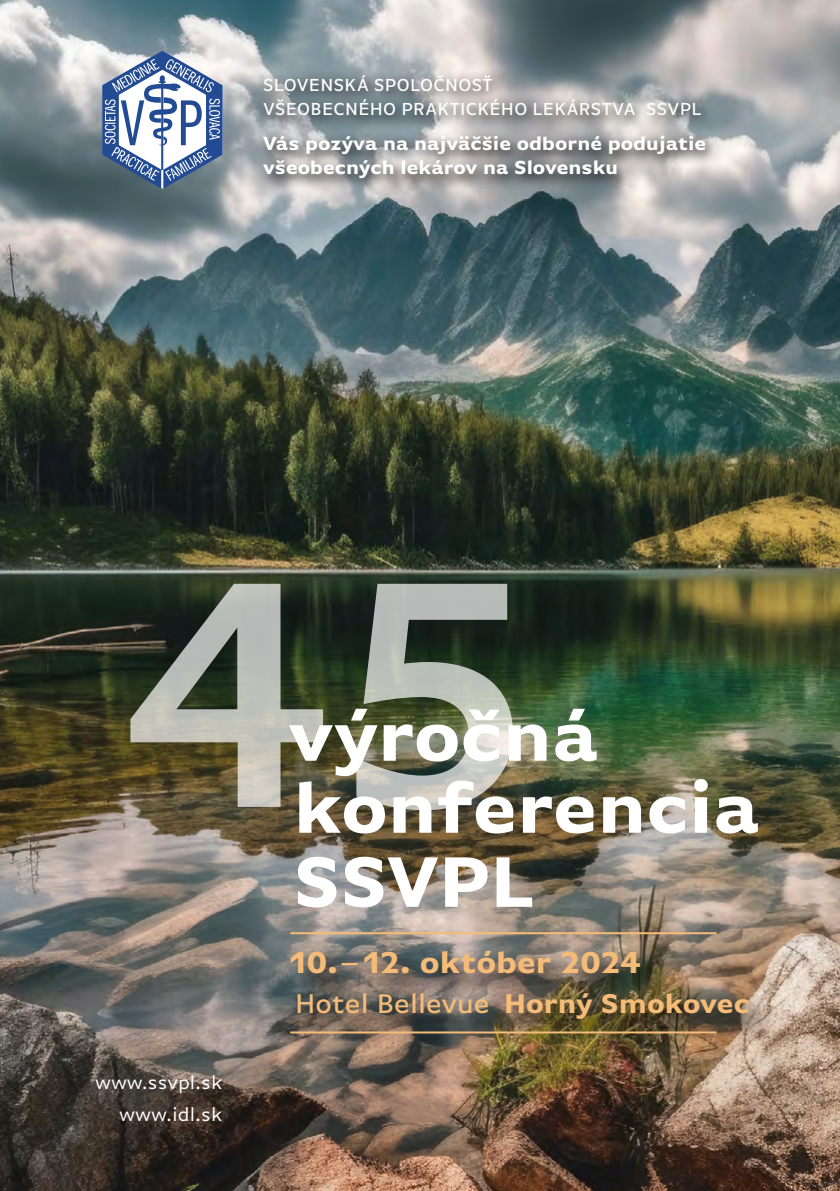
<style>
.page{position:relative;width:840px;height:1191px;background:#fff}
.page>*{position:absolute;margin:0;border:0;box-sizing:border-box;transform-origin:0 0}
.t1{font:600 340px "Basic Gothic Pro";color:#fff}
.t2{font:700 75.2px/73px "Basic Gothic Pro";color:#fff}
.t3{font:700 32px "Basic Gothic Pro";color:#f5bc79}
.t4{font:500 28.6px "Basic Gothic Pro";color:#f5bc79}
.t5{font:700 20px/24px "Basic Gothic Pro";color:#fff}
.t6{font:20px/32px "Basic Gothic Pro";color:#fff;text-align:right}
.t7{font:500 18.4px/24px "Basic Gothic Pro";letter-spacing:.015em;color:#fff}
.s1{font-weight:400}
.s2{font-weight:700}
</style>
<div class="page">
<img style="left:0;top:0;width:839px;height:1191px">
<svg style="left:256px;top:67px;width:464px;height:127px;background:#9c9fa1"></svg>
<img style="left:285px;top:944px;width:492px;height:104px">
<svg style="left:102px;top:51px;width:120px;height:138px"></svg>
<hr style="left:290px;top:932px;width:426px;height:2px;background:#f5bc79">
<hr style="left:290px;top:1031px;width:426px;height:2px;background:#f4bc78">
<p class="t7" style="left:263px;top:73px;width:440px">SLOVENSKÁ SPOLOČNOSŤ<br>VŠEOBECNÉHO PRAKTICKÉHO LEKÁRSTVA SSVPL</p>
<p class="t5" style="left:263px;top:131px;width:444px">Vás pozýva na najväčšie odborné podujatie všeobecných lekárov na Slovensku</p>
<h1 class="t1" style="left:124px;top:499px;width:410px">45</h1>
<h2 class="t2" style="left:288px;top:698px;width:473px">výročná konferencia<br>SSVPL</h2>
<p class="t6" style="left:95px;top:1066px;width:129px">www.ssvpl.sk www.idl.sk</p>
<h3 class="t3" style="left:289px;top:943px;width:353px">10.<span class="s1">–</span>12. október 2024</h3>
<h3 class="t4" style="left:295px;top:987px;width:456px">Hotel Bellevue <span class="s2">Horný Smokovec</span></h3>
</div>
